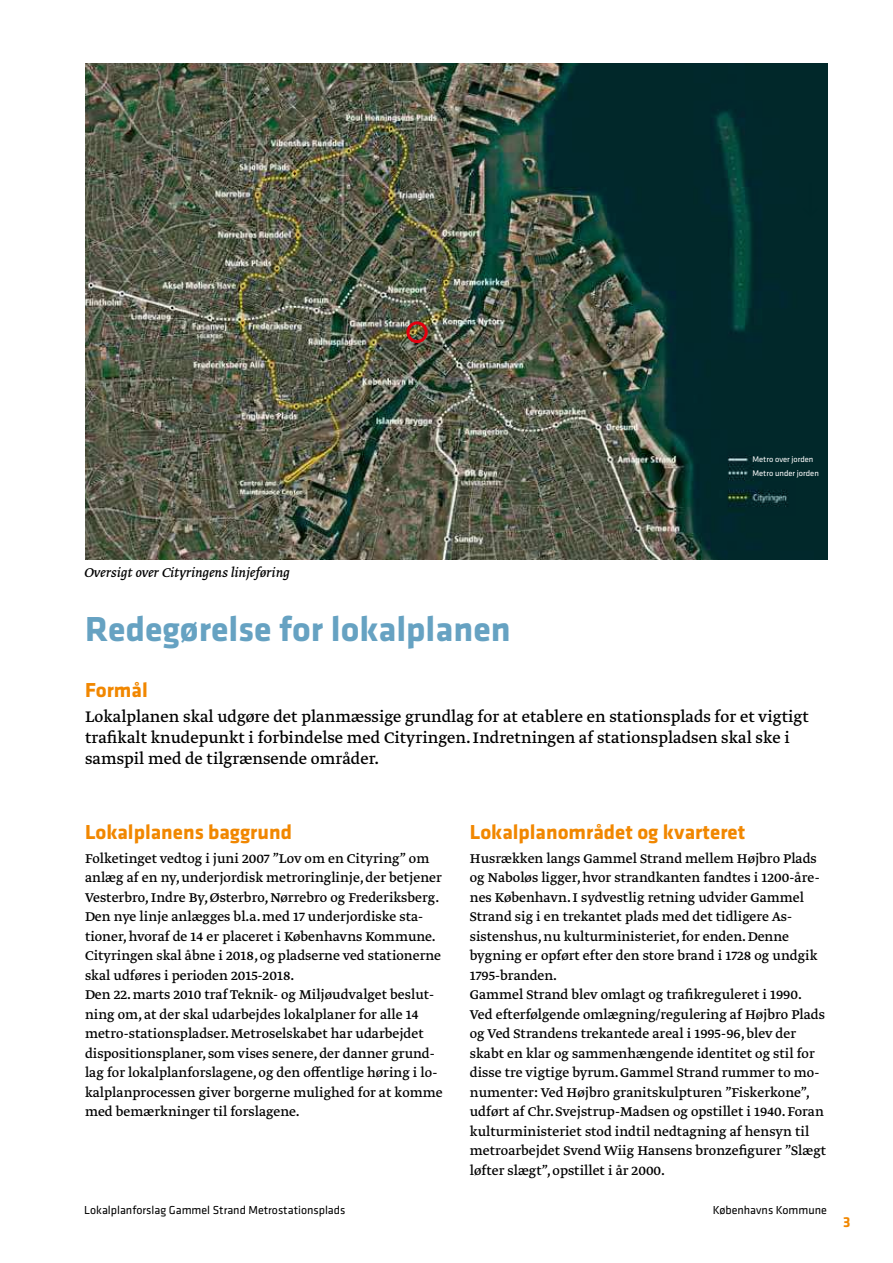
<style>
.page{position:relative;width:893px;height:1263px;background:#fff}
.page>*{position:absolute;margin:0;border:0;box-sizing:border-box;transform-origin:0 0}
.t1{font:700 36px "Klavika";color:#66a2c2}
.t2{font:700 21px "Klavika";color:#f18700}
.t3{font:18px/21px "Greta Text";color:#000}
.t4{font:15px/19.5px "Greta Text";color:#000}
.t5{font:italic 15px "Greta Text";color:#000}
.t6{font:700 15px "Klavika";color:#f18700}
.t7{font:12px "Klavika";color:#000}
.t8{font:8.4px/13.2px "Klavika";color:#fff}
</style>
<div class="page">
<img style="left:85px;top:64px;width:742px;height:496px">
<div style="left:406px;top:321px;width:22px;height:22px;border:3px solid #e3000f;border-radius:50%"></div>
<p class="t8" style="left:752px;top:454px;width:68px">Metro over jorden<br>Metro under jorden</p>
<p class="t5" style="left:84px;top:566px;width:207px">Oversigt over Cityringens linjeføring</p>
<h1 class="t1" style="left:85px;top:609px;width:427px">Redegørelse for lokalplanen</h1>
<h2 class="t2" style="left:85px;top:679px;width:64px">Formål</h2>
<p class="t3" style="left:85px;top:707px;width:725px">Lokalplanen skal udgøre det planmæssige grundlag for at etablere en stationsplads for et vigtigt trafikalt knudepunkt i forbindelse med Cityringen. Indretningen af stationspladsen skal ske i samspil med de tilgrænsende områder.</p>
<h2 class="t2" style="left:85px;top:821px;width:208px">Lokalplanens baggrund</h2>
<p class="t4" style="left:85px;top:849px;width:359px">Folketinget vedtog i juni 2007 ”Lov om en Cityring” om anlæg af en ny, underjordisk metroringlinje, der betjener Vesterbro, Indre By, Østerbro, Nørrebro og Frederiksberg.<br>Den nye linje anlægges bl.a. med 17 underjordiske sta&shy;tioner, hvoraf de 14 er placeret i Københavns Kommune.<br>Cityringen skal åbne i 2018, og pladserne ved stationerne skal udføres i perioden 2015-2018.<br>Den 22. marts 2010 traf Teknik- og Miljøudvalget beslut&shy;ning om, at der skal udarbejdes lokalplaner for alle 14 metro-stationspladser. Metroselskabet har udarbejdet dispositionsplaner, som vises senere, der danner grund&shy;lag for lokalplanforslagene, og den offentlige høring i lo&shy;kalplanprocessen giver borgerne mulighed for at komme med bemærkninger til forslagene.</p>
<h2 class="t2" style="left:470px;top:821px;width:277px">Lokalplanområdet og kvarteret</h2>
<p class="t4" style="left:470px;top:849px;width:358px">Husrækken langs Gammel Strand mellem Højbro Plads og Naboløs ligger, hvor strandkanten fandtes i 1200-åre&shy;nes København. I sydvestlig retning udvider Gammel Strand sig i en trekantet plads med det tidligere As&shy;sistenshus, nu kulturministeriet, for enden. Denne bygning er opført efter den store brand i 1728 og undgik 1795-branden.<br>Gammel Strand blev omlagt og trafikreguleret i 1990.<br>Ved efterfølgende omlægning/regulering af Højbro Plads og Ved Strandens trekantede areal i 1995-96, blev der skabt en klar og sammenhængende identitet og stil for disse tre vigtige byrum. Gammel Strand rummer to mo&shy;numenter: Ved Højbro granitskulpturen ”Fiskerkone”, udført af Chr. Svejstrup-Madsen og opstillet i 1940. Foran kulturministeriet stod indtil nedtagning af hensyn til metroarbejdet Svend Wiig Hansens bronzefigurer ”Slægt løfter slægt”, opstillet i år 2000.</p>
<p class="t7" style="left:84px;top:1205px;width:263px">Lokalplanforslag Gammel Strand Metrostationsplads</p>
<p class="t7" style="left:713px;top:1205px;width:116px">Københavns Kommune</p>
<p class="t6" style="left:843px;top:1214px;width:9px">3</p>
</div>
